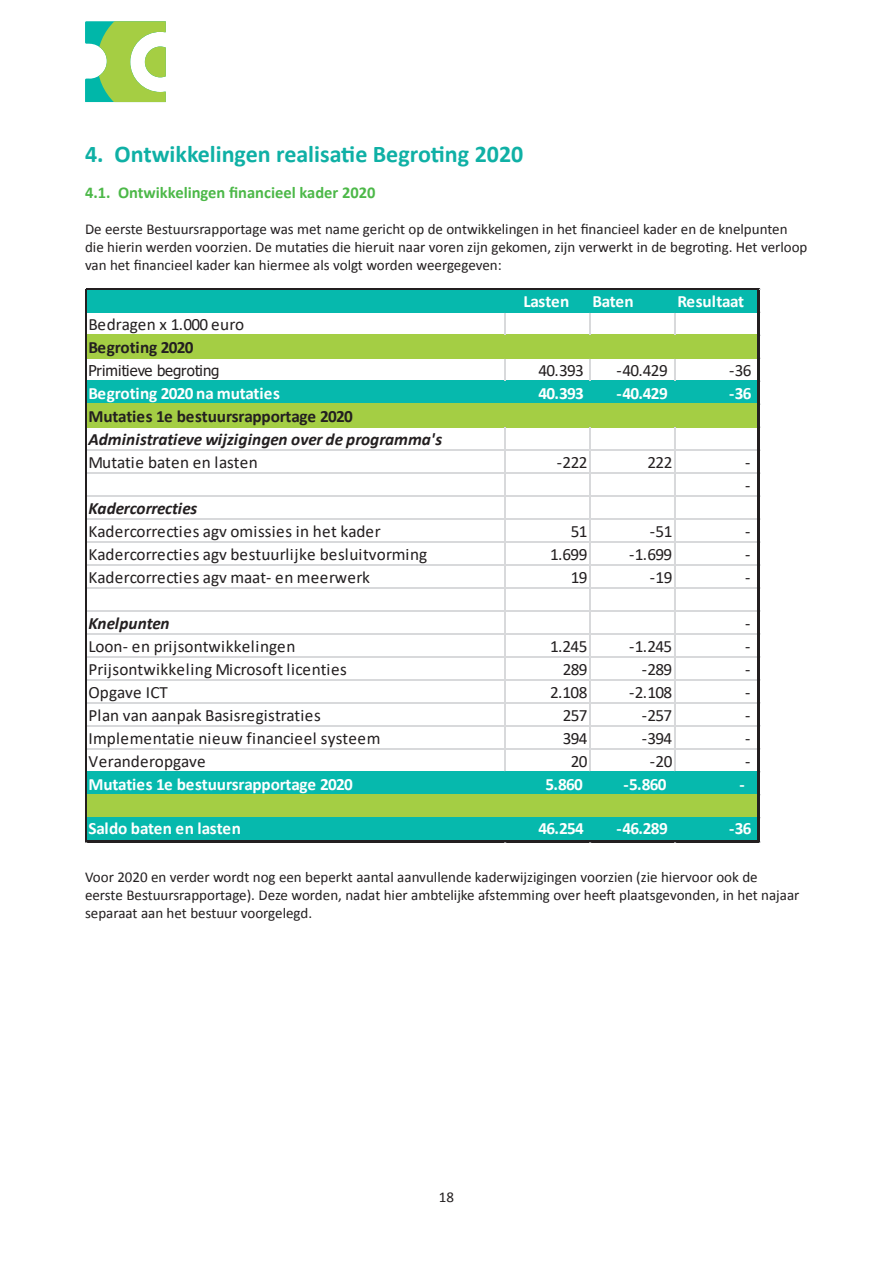
<style>
.page{position:relative;width:893px;height:1263px;background:#fff}
.page>*{position:absolute;margin:0;border:0;box-sizing:border-box;transform-origin:0 0}
.t1{font:700 24px "Calibri";color:#0fb0a5}
.t2{font:17.25px/23px "Calibri";letter-spacing:.005em;color:#231f20}
.t3{font:700 17.25px "Calibri";letter-spacing:-.015em;color:#fff}
.t4{font:italic 700 17.25px "Calibri";color:#231f20}
.t5{font:700 17.25px "Calibri";letter-spacing:-.015em;color:#231f20}
.t6{font:700 16.5px "Calibri";color:#4cb848}
.t7{font:15px/18px "Calibri";color:#231f20}
.t8{font:15px "Tahoma";color:#231f20}
</style>
<div class="page">
<svg style="left:85px;top:21px;width:81px;height:81px"></svg>
<div style="left:86px;top:290px;width:674px;height:23px;background:#06b9ad"></div>
<div style="left:86px;top:335px;width:674px;height:24px;background:#a4ce44"></div>
<div style="left:86px;top:381px;width:674px;height:24px;background:#06b9ad"></div>
<div style="left:86px;top:404px;width:674px;height:24px;background:#a4ce44"></div>
<div style="left:86px;top:771px;width:674px;height:24px;background:#06b9ad"></div>
<div style="left:86px;top:794px;width:674px;height:24px;background:#a4ce44"></div>
<div style="left:86px;top:817px;width:674px;height:25px;background:#06b9ad"></div>
<hr style="left:86px;top:289px;width:674px;height:1px;background:#231f20">
<svg style="left:504px;top:313px;width:1px;height:22px"></svg>
<svg style="left:589px;top:313px;width:1px;height:22px"></svg>
<svg style="left:674px;top:313px;width:1px;height:22px"></svg>
<svg style="left:504px;top:359px;width:1px;height:22px"></svg>
<svg style="left:589px;top:359px;width:1px;height:22px"></svg>
<svg style="left:674px;top:359px;width:1px;height:22px"></svg>
<hr style="left:86px;top:450px;width:672px;height:1px;background:#d8d9db">
<hr style="left:86px;top:473px;width:672px;height:1px;background:#d8d9db">
<hr style="left:86px;top:495px;width:672px;height:2px;background:#d8d9db">
<hr style="left:86px;top:518px;width:672px;height:2px;background:#d8d9db">
<hr style="left:86px;top:541px;width:672px;height:2px;background:#d8d9db">
<hr style="left:86px;top:564px;width:672px;height:2px;background:#d8d9db">
<hr style="left:86px;top:587px;width:672px;height:1px;background:#d8d9db">
<hr style="left:86px;top:610px;width:672px;height:1px;background:#d8d9db">
<hr style="left:86px;top:633px;width:672px;height:1px;background:#d8d9db">
<hr style="left:86px;top:656px;width:672px;height:1px;background:#d8d9db">
<hr style="left:86px;top:679px;width:672px;height:1px;background:#d8d9db">
<hr style="left:86px;top:702px;width:672px;height:1px;background:#d8d9db">
<hr style="left:86px;top:725px;width:672px;height:1px;background:#d8d9db">
<hr style="left:86px;top:748px;width:672px;height:1px;background:#d8d9db">
<hr style="left:504px;top:428px;width:1px;height:343px;background:#d8d9db">
<hr style="left:589px;top:428px;width:1px;height:343px;background:#d8d9db">
<hr style="left:674px;top:428px;width:1px;height:343px;background:#d8d9db">
<hr style="left:85px;top:289px;width:1px;height:553px;background:#231f20">
<hr style="left:86px;top:840px;width:674px;height:2px;background:#231f20">
<hr style="left:758px;top:290px;width:2px;height:552px;background:#231f20">
<h1 class="t1" style="left:85px;top:139px;width:440px">4. Ontwikkelingen realisatie Begroting 2020</h1>
<p class="t6" style="left:85px;top:182px;width:292px">4.1. Ontwikkelingen financieel kader 2020</p>
<p class="t7" style="left:85px;top:219px;width:724px">De eerste Bestuursrapportage was met name gericht op de ontwikkelingen in het financieel kader en de knelpunten die hierin werden voorzien. De mutaties die hieruit naar voren zijn gekomen, zijn verwerkt in de begroting. Het verloop van het financieel kader kan hiermee als volgt worden weergegeven:</p>
<p class="t3" style="left:524px;top:289px;width:47px">Lasten</p>
<p class="t3" style="left:592px;top:289px;width:43px">Baten</p>
<p class="t3" style="left:677px;top:289px;width:68px">Resultaat</p>
<p class="t2" style="left:88px;top:312px;width:157px">Bedragen x 1.000 euro</p>
<p class="t5" style="left:88px;top:335px;width:107px">Begroting 2020</p>
<p class="t8" style="left:88px;top:361px;width:132px">Primitieve begroting</p>
<p class="t2" style="left:539px;top:358px;width:47px">40.393</p>
<p class="t2" style="left:617px;top:358px;width:53px">-40.429</p>
<p class="t2" style="left:729px;top:358px;width:24px">-36</p>
<p class="t3" style="left:88px;top:381px;width:193px">Begroting 2020 na mutaties</p>
<p class="t3" style="left:539px;top:381px;width:47px">40.393</p>
<p class="t3" style="left:617px;top:381px;width:53px">-40.429</p>
<p class="t3" style="left:729px;top:381px;width:24px">-36</p>
<p class="t5" style="left:88px;top:404px;width:266px">Mutaties 1e bestuursrapportage 2020</p>
<p class="t4" style="left:88px;top:427px;width:355px">Administratieve wijzigingen over de programma's</p>
<p class="t2" style="left:88px;top:450px;width:171px">Mutatie baten en lasten</p>
<p class="t2" style="left:557px;top:450px;width:32px">-222</p>
<p class="t2" style="left:648px;top:450px;width:26px">222</p>
<p class="t2" style="left:745px;top:450px;width:7px">- -</p>
<p class="t4" style="left:88px;top:496px;width:110px">Kadercorrecties</p>
<p class="t2" style="left:88px;top:519px;width:294px">Kadercorrecties agv omissies in het kader</p>
<p class="t2" style="left:571px;top:519px;width:18px">51</p>
<p class="t2" style="left:650px;top:519px;width:24px">-51</p>
<p class="t2" style="left:745px;top:519px;width:7px">-</p>
<p class="t2" style="left:88px;top:542px;width:340px">Kadercorrecties agv bestuurlijke besluitvorming</p>
<p class="t2" style="left:550px;top:542px;width:39px">1.699</p>
<p class="t2" style="left:629px;top:542px;width:45px">-1.699</p>
<p class="t2" style="left:745px;top:542px;width:7px">-</p>
<p class="t2" style="left:88px;top:565px;width:283px">Kadercorrecties agv maat- en meerwerk</p>
<p class="t2" style="left:571px;top:565px;width:18px">19</p>
<p class="t2" style="left:650px;top:565px;width:24px">-19</p>
<p class="t2" style="left:745px;top:565px;width:7px">-</p>
<p class="t4" style="left:88px;top:611px;width:83px">Knelpunten</p>
<p class="t2" style="left:745px;top:611px;width:7px">-</p>
<p class="t2" style="left:88px;top:634px;width:209px">Loon- en prijsontwikkelingen</p>
<p class="t2" style="left:550px;top:634px;width:39px">1.245</p>
<p class="t2" style="left:629px;top:634px;width:45px">-1.245</p>
<p class="t2" style="left:745px;top:634px;width:7px">-</p>
<p class="t2" style="left:88px;top:657px;width:260px">Prijsontwikkeling Microsoft licenties</p>
<p class="t2" style="left:563px;top:657px;width:26px">289</p>
<p class="t2" style="left:642px;top:657px;width:32px">-289</p>
<p class="t2" style="left:745px;top:657px;width:7px">-</p>
<p class="t2" style="left:88px;top:680px;width:81px">Opgave ICT</p>
<p class="t2" style="left:550px;top:680px;width:39px">2.108</p>
<p class="t2" style="left:629px;top:680px;width:45px">-2.108</p>
<p class="t2" style="left:745px;top:680px;width:7px">-</p>
<p class="t2" style="left:88px;top:703px;width:234px">Plan van aanpak Basisregistraties</p>
<p class="t2" style="left:563px;top:703px;width:26px">257</p>
<p class="t2" style="left:642px;top:703px;width:32px">-257</p>
<p class="t2" style="left:745px;top:703px;width:7px">-</p>
<p class="t2" style="left:88px;top:726px;width:293px">Implementatie nieuw financieel systeem</p>
<p class="t2" style="left:563px;top:726px;width:26px">394</p>
<p class="t2" style="left:642px;top:726px;width:32px">-394</p>
<p class="t2" style="left:745px;top:726px;width:7px">-</p>
<p class="t2" style="left:88px;top:749px;width:119px">Veranderopgave</p>
<p class="t2" style="left:571px;top:749px;width:18px">20</p>
<p class="t2" style="left:650px;top:749px;width:24px">-20</p>
<p class="t2" style="left:745px;top:749px;width:7px">-</p>
<p class="t3" style="left:88px;top:772px;width:266px">Mutaties 1e bestuursrapportage 2020</p>
<p class="t3" style="left:545px;top:772px;width:39px">5.860</p>
<p class="t3" style="left:623px;top:772px;width:45px">-5.860</p>
<p class="t3" style="left:739px;top:772px;width:7px">-</p>
<p class="t3" style="left:88px;top:816px;width:154px">Saldo baten en lasten</p>
<p class="t3" style="left:539px;top:816px;width:47px">46.254</p>
<p class="t3" style="left:617px;top:816px;width:53px">-46.289</p>
<p class="t3" style="left:729px;top:816px;width:24px">-36</p>
<p class="t7" style="left:85px;top:867px;width:716px">Voor 2020 en verder wordt nog een beperkt aantal aanvullende kaderwijzigingen voorzien (zie hiervoor ook de<br>eerste Bestuursrapportage). Deze worden, nadat hier ambtelijke afstemming over heeft plaatsgevonden, in het najaar separaat aan het bestuur voorgelegd.</p>
<p class="t7" style="left:439px;top:1187px;width:17px">18</p>
</div>
